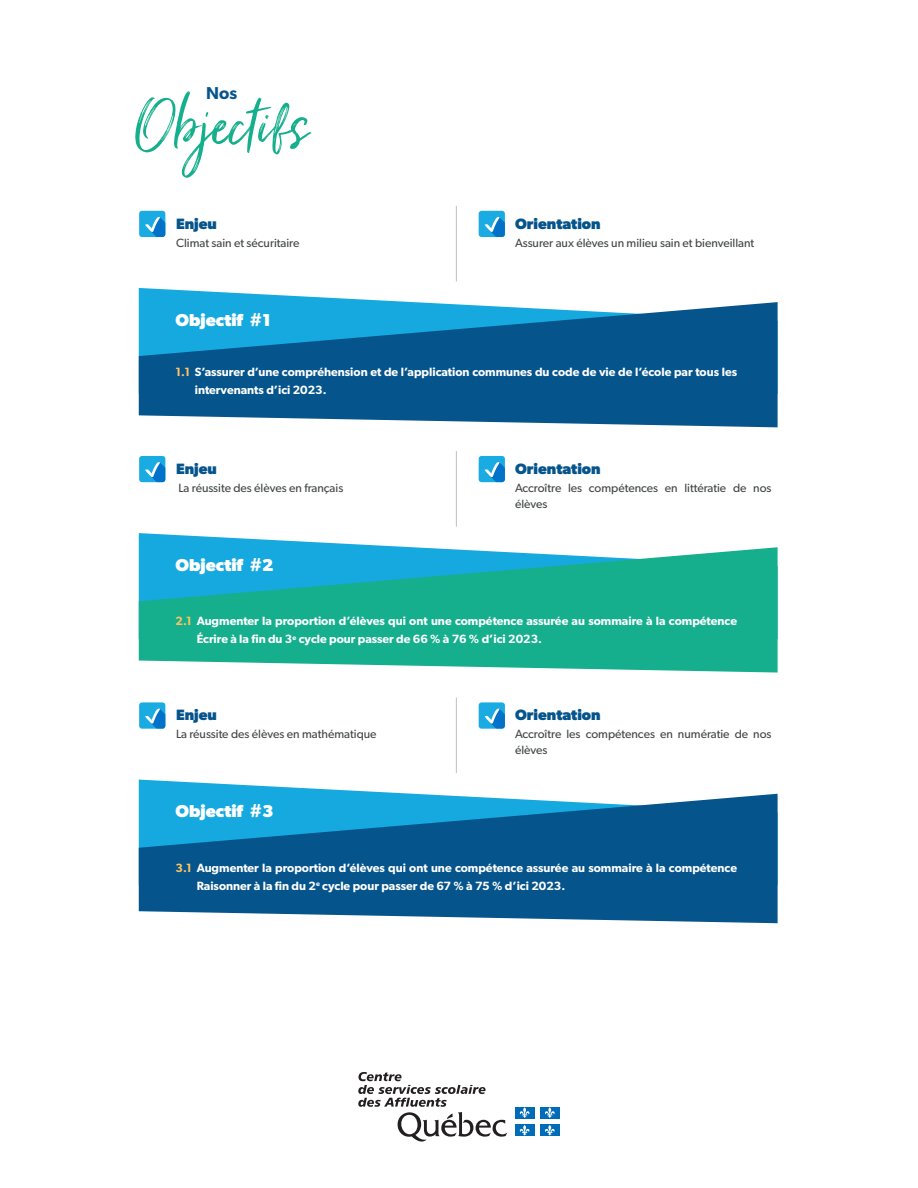
<style>
.page{position:relative;width:918px;height:1188px;background:#fff}
.page>*{position:absolute;margin:0;border:0;box-sizing:border-box;transform-origin:0 0}
.t1{font:79.5px "Just Lovely";color:#15af8d}
.t2{font:700 17.25px "Gibson";color:#fff}
.t3{font:600 17.25px "Gibson";color:#05548c}
.t4{font:700 15px "Gibson";color:#05548c}
.t5{font:600 12px/18px "Gibson";color:#fff}
.t6{font:12px/16.2px "Gibson";color:#424546}
.s1{color:#fec464}
</style>
<div class="page">
<svg style="left:139px;top:288px;width:271px;height:14px"></svg>
<svg style="left:139px;top:533px;width:268px;height:14px"></svg>
<svg style="left:139px;top:780px;width:639px;height:14px"></svg>
<div style="left:139px;top:211px;width:26px;height:26px;background:#1aabe2;border-radius:3px"></div>
<svg style="left:145px;top:217px;width:20px;height:20px"></svg>
<div style="left:139px;top:456px;width:26px;height:26px;background:#1aabe2;border-radius:3px"></div>
<svg style="left:145px;top:462px;width:20px;height:20px"></svg>
<div style="left:139px;top:702px;width:26px;height:27px;background:#1aabe2;border-radius:3px"></div>
<svg style="left:145px;top:708px;width:20px;height:21px"></svg>
<div style="left:479px;top:211px;width:26px;height:26px;background:#1aabe2;border-radius:3px"></div>
<svg style="left:484px;top:217px;width:21px;height:20px"></svg>
<div style="left:479px;top:456px;width:26px;height:26px;background:#1aabe2;border-radius:3px"></div>
<svg style="left:484px;top:462px;width:21px;height:20px"></svg>
<div style="left:479px;top:702px;width:26px;height:27px;background:#1aabe2;border-radius:3px"></div>
<svg style="left:484px;top:708px;width:21px;height:21px"></svg>
<hr style="left:456px;top:206px;width:1px;height:75px;background:#bec0c1">
<hr style="left:456px;top:451px;width:1px;height:76px;background:#bec0c1">
<hr style="left:456px;top:698px;width:1px;height:75px;background:#bec0c1">
<svg style="left:139px;top:302px;width:639px;height:125px;background:#1a70a4"></svg>
<svg style="left:139px;top:547px;width:639px;height:126px;background:#27b4a5"></svg>
<svg style="left:139px;top:794px;width:639px;height:129px;background:#196fa3"></svg>
<svg style="left:358px;top:1072px;width:149px;height:70px"></svg>
<div style="left:515px;top:1107px;width:19px;height:12px;background:#006bb6"></div>
<svg style="left:519px;top:1107px;width:11px;height:11px"></svg>
<div style="left:540px;top:1107px;width:20px;height:12px;background:#006bb6"></div>
<svg style="left:545px;top:1107px;width:10px;height:11px"></svg>
<div style="left:515px;top:1124px;width:19px;height:12px;background:#006bb6"></div>
<svg style="left:519px;top:1125px;width:11px;height:11px"></svg>
<div style="left:540px;top:1124px;width:20px;height:12px;background:#006bb6"></div>
<svg style="left:545px;top:1125px;width:10px;height:11px"></svg>
<h2 class="t3" style="left:206px;top:82px;width:32px">Nos</h2>
<h1 class="t1" style="left:134px;top:76px;width:176px">Objectifs</h1>
<p class="t4" style="left:176px;top:215px;width:42px">Enjeu</p>
<p class="t6" style="left:176px;top:234px;width:125px">Climat sain et sécuritaire</p>
<h2 class="t2" style="left:176px;top:309px;width:97px">Objectif #1</h2>
<p class="t4" style="left:515px;top:215px;width:87px">Orientation</p>
<p class="t6" style="left:515px;top:234px;width:241px">Assurer aux élèves un milieu sain et bienveillant</p>
<p class="t5" style="left:195px;top:362px;width:544px;text-indent:-19px"><span class="s1">1.1</span> S’assurer d’une compréhension et de l’application communes du code de vie de l’école par tous les intervenants d’ici 2023.</p>
<p class="t4" style="left:176px;top:460px;width:42px">Enjeu</p>
<p class="t6" style="left:178px;top:479px;width:166px">La réussite des élèves en français</p>
<h2 class="t2" style="left:176px;top:555px;width:100px">Objectif #2</h2>
<p class="t4" style="left:515px;top:460px;width:87px">Orientation</p>
<p class="t6" style="left:515px;top:479px;width:258px">Accroître les compétences en littératie de nos élèves</p>
<p class="t5" style="left:197px;top:612px;width:542px;text-indent:-21px"><span class="s1">2.1</span> Augmenter la proportion d’élèves qui ont une compétence assurée au sommaire à la compétence<br>Écrire à la fin du 3<sup>e</sup> cycle pour passer de 66 % à 76 % d’ici 2023.</p>
<p class="t4" style="left:176px;top:706px;width:42px">Enjeu</p>
<p class="t6" style="left:176px;top:726px;width:202px">La réussite des élèves en mathématique</p>
<h2 class="t2" style="left:176px;top:801px;width:100px">Objectif #3</h2>
<p class="t4" style="left:515px;top:706px;width:87px">Orientation</p>
<p class="t6" style="left:515px;top:726px;width:258px">Accroître les compétences en numératie de nos élèves</p>
<p class="t5" style="left:197px;top:859px;width:542px;text-indent:-21px"><span class="s1">3.1</span> Augmenter la proportion d’élèves qui ont une compétence assurée au sommaire à la compétence<br>Raisonner à la fin du 2<sup>e</sup> cycle pour passer de 67 % à 75 % d’ici 2023.</p>
</div>
